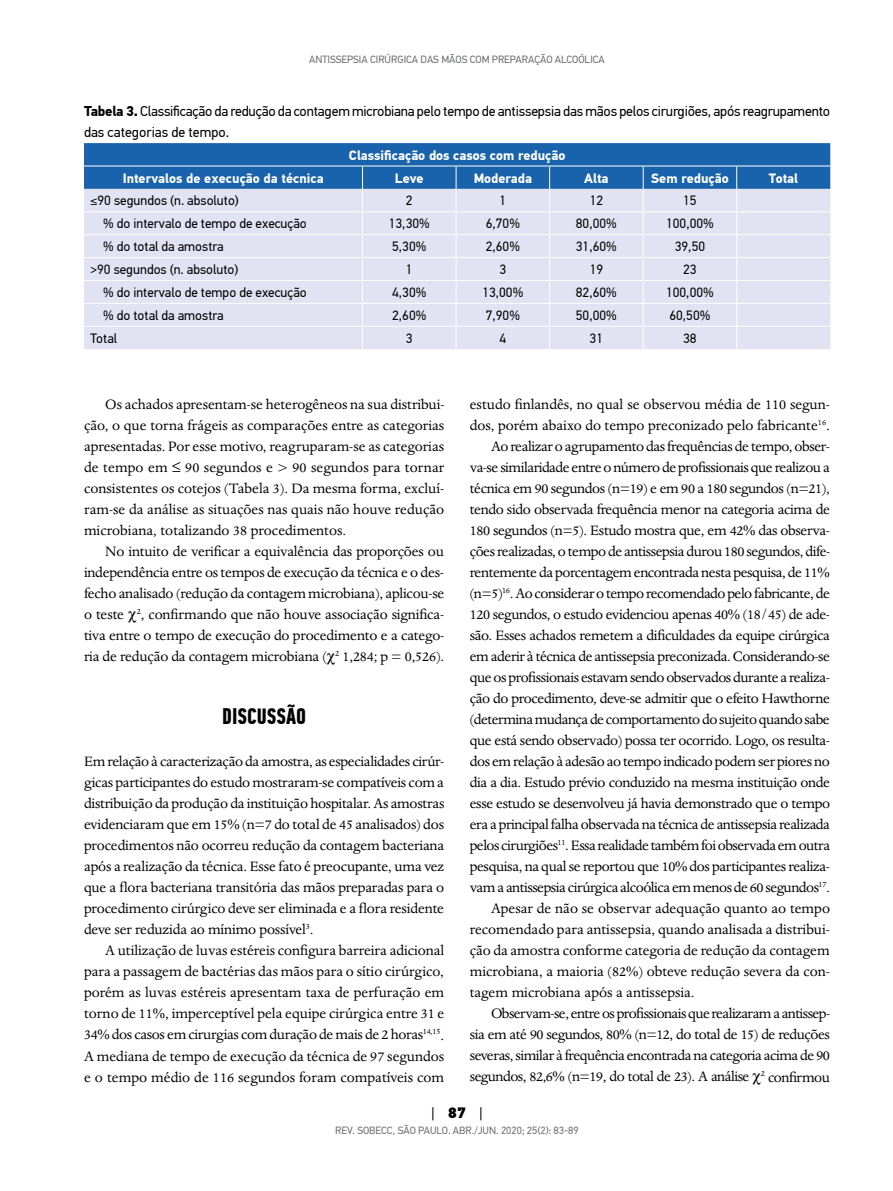
<style>
.page{position:relative;width:893px;height:1191px;background:#fff}
.page>*{position:absolute;margin:0;border:0;box-sizing:border-box;transform-origin:0 0}
.t1{font:700 22.5px "PF Din Text Comp Pro";color:#000}
.t2{font:15.75px/21px "Dante MT Std";letter-spacing:-.025em;color:#000;text-align:justify}
.t3{font:15.75px "Dante MT Std";color:#000}
.t4{font:15.75px "Dante MT Std";letter-spacing:-.005em;color:#000}
.t5{font:15px "PF Din Text Pro";color:#000}
.t6{font:14.25px/21px "PF Din Text Pro";letter-spacing:-.015em;color:#000}
.t7{font:13.5px "PF Din Text Pro";color:#000}
.t8{font:700 13.5px "PF Din Text Pro";color:#fff}
.t9{font:10.5px "PF Din Text Pro";color:#6d6e71}
.s1{font-weight:700}
.s2{font-weight:900}
</style>
<div class="page">
<svg style="left:84px;top:143px;width:746px;height:206px;background:#b6c7e3"></svg>
<p class="t9" style="left:309px;top:53px;width:297px">ANTISSEPSIA CIRÚRGICA DAS MÃOS COM PREPARAÇÃO ALCOÓLICA</p>
<p class="t6" style="left:84px;top:100px;width:748px"><span class="s1">Tabela 3.</span> Classificação da redução da contagem microbiana pelo tempo de antissepsia das mãos pelos cirurgiões, após reagrupamento das categorias de tempo.</p>
<p class="t8" style="left:349px;top:147px;width:218px">Classificação dos casos com redução</p>
<p class="t8" style="left:123px;top:170px;width:203px">Intervalos de execução da técnica</p>
<p class="t8" style="left:395px;top:170px;width:30px">Leve</p>
<p class="t8" style="left:474px;top:170px;width:60px">Moderada</p>
<p class="t8" style="left:584px;top:170px;width:26px">Alta</p>
<p class="t8" style="left:651px;top:170px;width:79px">Sem redução</p>
<p class="t8" style="left:769px;top:170px;width:31px">Total</p>
<p class="t7" style="left:90px;top:193px;width:150px">≤90 segundos (n. absoluto)</p>
<p class="t7" style="left:406px;top:193px;width:8px">2</p>
<p class="t7" style="left:499px;top:193px;width:8px">1</p>
<p class="t7" style="left:590px;top:193px;width:15px">12</p>
<p class="t7" style="left:683px;top:193px;width:15px">15</p>
<p class="t7" style="left:103px;top:216px;width:205px">% do intervalo de tempo de execução</p>
<p class="t7" style="left:389px;top:216px;width:43px">13,30%</p>
<p class="t7" style="left:486px;top:216px;width:36px">6,70%</p>
<p class="t7" style="left:576px;top:216px;width:43px">80,00%</p>
<p class="t7" style="left:666px;top:216px;width:49px">100,00%</p>
<p class="t7" style="left:103px;top:239px;width:122px">% do total da amostra</p>
<p class="t7" style="left:392px;top:239px;width:36px">5,30%</p>
<p class="t7" style="left:486px;top:239px;width:36px">2,60%</p>
<p class="t7" style="left:576px;top:239px;width:43px">31,60%</p>
<p class="t7" style="left:675px;top:239px;width:32px">39,50</p>
<p class="t7" style="left:90px;top:261px;width:150px">&gt;90 segundos (n. absoluto)</p>
<p class="t7" style="left:406px;top:261px;width:8px">1</p>
<p class="t7" style="left:499px;top:261px;width:8px">3</p>
<p class="t7" style="left:590px;top:261px;width:15px">19</p>
<p class="t7" style="left:683px;top:261px;width:15px">23</p>
<p class="t7" style="left:103px;top:284px;width:205px">% do intervalo de tempo de execução</p>
<p class="t7" style="left:392px;top:284px;width:36px">4,30%</p>
<p class="t7" style="left:482px;top:284px;width:43px">13,00%</p>
<p class="t7" style="left:576px;top:284px;width:43px">82,60%</p>
<p class="t7" style="left:666px;top:284px;width:49px">100,00%</p>
<p class="t7" style="left:103px;top:307px;width:122px">% do total da amostra</p>
<p class="t7" style="left:392px;top:307px;width:36px">2,60%</p>
<p class="t7" style="left:486px;top:307px;width:36px">7,90%</p>
<p class="t7" style="left:576px;top:307px;width:43px">50,00%</p>
<p class="t7" style="left:669px;top:307px;width:43px">60,50%</p>
<p class="t7" style="left:90px;top:330px;width:28px">Total</p>
<p class="t7" style="left:406px;top:330px;width:8px">3</p>
<p class="t7" style="left:499px;top:330px;width:8px">4</p>
<p class="t7" style="left:590px;top:330px;width:15px">31</p>
<p class="t7" style="left:683px;top:330px;width:15px">38</p>
<p class="t2" style="left:84px;top:394px;width:362px;text-indent:21px">Os achados apresentam-se heterogêneos na sua distribui&shy;ção, o que torna frágeis as comparações entre as categorias apresentadas. Por esse motivo, reagruparam-se as categorias de tempo em ≤ 90 segundos e &gt; 90 segundos para tornar consistentes os cotejos (Tabela 3). Da mesma forma, excluí&shy;ram-se da análise as situações nas quais não houve redução microbiana, totalizando 38 procedimentos.</p>
<p class="t2" style="left:84px;top:541px;width:362px;text-indent:21px">No intuito de verificar a equivalência das proporções ou independência entre os tempos de execução da técnica e o des&shy;fecho analisado (redução da contagem microbiana), aplicou-se o teste <sup>2</sup>, confirmando que não houve associação significa&shy;tiva entre o tempo de execução do procedimento e a catego&shy;ria de redução da contagem microbiana ( <sup>2</sup> 1,284; p = 0,526).</p>
<h1 class="t1" style="left:222px;top:703px;width:86px">DISCUSSÃO</h1>
<p class="t2" style="left:84px;top:751px;width:362px">Em relação à caracterização da amostra, as especialidades cirúr&shy;gicas participantes do estudo mostraram-se compatíveis com a distribuição da produção da instituição hospitalar. As amostras evidenciaram que em 15% (n=7 do total de 45 analisados) dos procedimentos não ocorreu redução da contagem bacteriana após a realização da técnica. Esse fato é preocupante, uma vez que a flora bacteriana transitória das mãos preparadas para o procedimento cirúrgico deve ser eliminada e a flora residente deve ser reduzida ao mínimo possível<sup>3</sup>.</p>
<p class="t2" style="left:84px;top:940px;width:362px;text-indent:21px">A utilização de luvas estéreis configura barreira adicional para a passagem de bactérias das mãos para o sítio cirúrgico, porém as luvas estéreis apresentam taxa de perfuração em torno de 11%, imperceptível pela equipe cirúrgica entre 31 e 34% dos casos em cirurgias com duração de mais de 2 horas<sup>14,15</sup>.<br>A mediana de tempo de execução da técnica de 97 segundos e o tempo médio de 116 segundos foram compatíveis com</p>
<p class="t3" style="left:470px;top:395px;width:362px">estudo finlandês, no qual se observou média de 110 segun-</p>
<p class="t3" style="left:470px;top:416px;width:362px">dos, porém abaixo do tempo preconizado pelo fabricante<sup>16</sup>.</p>
<p class="t2" style="left:491px;top:436px;width:340px">Ao realizar o agrupamento das frequências de tempo, obser-</p>
<p class="t2" style="left:470px;top:457px;width:362px">va-se similaridade entre o número de profissionais que realizou a</p>
<p class="t2" style="left:470px;top:478px;width:362px">técnica em 90 segundos (n=19) e em 90 a 180 segundos (n=21),</p>
<p class="t2" style="left:470px;top:499px;width:362px">tendo sido observada frequência menor na categoria acima de</p>
<p class="t2" style="left:470px;top:520px;width:362px">180 segundos (n=5). Estudo mostra que, em 42% das observa-</p>
<p class="t2" style="left:470px;top:541px;width:362px">ções realizadas, o tempo de antissepsia durou 180 segundos, dife-</p>
<p class="t2" style="left:470px;top:562px;width:361px">rentemente da porcentagem encontrada nesta pesquisa, de 11%</p>
<p class="t2" style="left:470px;top:583px;width:362px">(n=5)<sup>16</sup>. Ao considerar o tempo recomendado pelo fabricante, de</p>
<p class="t2" style="left:470px;top:604px;width:362px">120 segundos, o estudo evidenciou apenas 40% (18/45) de ade-</p>
<p class="t2" style="left:470px;top:625px;width:362px">são. Esses achados remetem a dificuldades da equipe cirúrgica</p>
<p class="t2" style="left:470px;top:646px;width:362px">em aderir à técnica de antissepsia preconizada. Considerando-se</p>
<p class="t2" style="left:470px;top:667px;width:362px">que os profissionais estavam sendo observados durante a realiza-</p>
<p class="t2" style="left:470px;top:688px;width:362px">ção do procedimento, deve-se admitir que o efeito Hawthorne</p>
<p class="t2" style="left:470px;top:709px;width:362px">(determina mudança de comportamento do sujeito quando sabe</p>
<p class="t2" style="left:470px;top:730px;width:362px">que está sendo observado) possa ter ocorrido. Logo, os resulta-</p>
<p class="t2" style="left:470px;top:751px;width:362px">dos em relação à adesão ao tempo indicado podem ser piores no</p>
<p class="t2" style="left:470px;top:772px;width:362px">dia a dia. Estudo prévio conduzido na mesma instituição onde</p>
<p class="t2" style="left:470px;top:793px;width:362px">esse estudo se desenvolveu já havia demonstrado que o tempo</p>
<p class="t2" style="left:470px;top:814px;width:362px">era a principal falha observada na técnica de antissepsia realizada</p>
<p class="t2" style="left:470px;top:835px;width:362px">pelos cirurgiões<sup>11</sup>. Essa realidade também foi observada em outra</p>
<p class="t2" style="left:470px;top:856px;width:362px">pesquisa, na qual se reportou que 10% dos participantes realiza-</p>
<p class="t2" style="left:470px;top:877px;width:362px">vam a antissepsia cirúrgica alcoólica em menos de 60 segundos<sup>17</sup>.</p>
<p class="t3" style="left:491px;top:899px;width:340px">Apesar de não se observar adequação quanto ao tempo</p>
<p class="t3" style="left:470px;top:920px;width:362px">recomendado para antissepsia, quando analisada a distribui-</p>
<p class="t4" style="left:470px;top:941px;width:361px">ção da amostra conforme categoria de redução da contagem</p>
<p class="t3" style="left:470px;top:962px;width:362px">microbiana, a maioria (82%) obteve redução severa da con-</p>
<p class="t3" style="left:470px;top:983px;width:226px">tagem microbiana após a antissepsia.</p>
<p class="t2" style="left:491px;top:1003px;width:341px">Observam-se, entre os profissionais que realizaram a antissep-</p>
<p class="t2" style="left:470px;top:1024px;width:362px">sia em até 90 segundos, 80% (n=12, do total de 15) de reduções</p>
<p class="t2" style="left:470px;top:1045px;width:362px">severas, similar à frequência encontrada na categoria acima de 90</p>
<p class="t2" style="left:470px;top:1066px;width:362px">segundos, 82,6% (n=19, do total de 23). A análise <sup>2</sup> confirmou</p>
<p class="t5" style="left:431px;top:1103px;width:53px">| <span class="s2">87</span> |</p>
<p class="t9" style="left:335px;top:1124px;width:245px">REV. SOBECC, SÃO PAULO. ABR./JUN. 2020; 25(2): 83-89</p>
</div>
